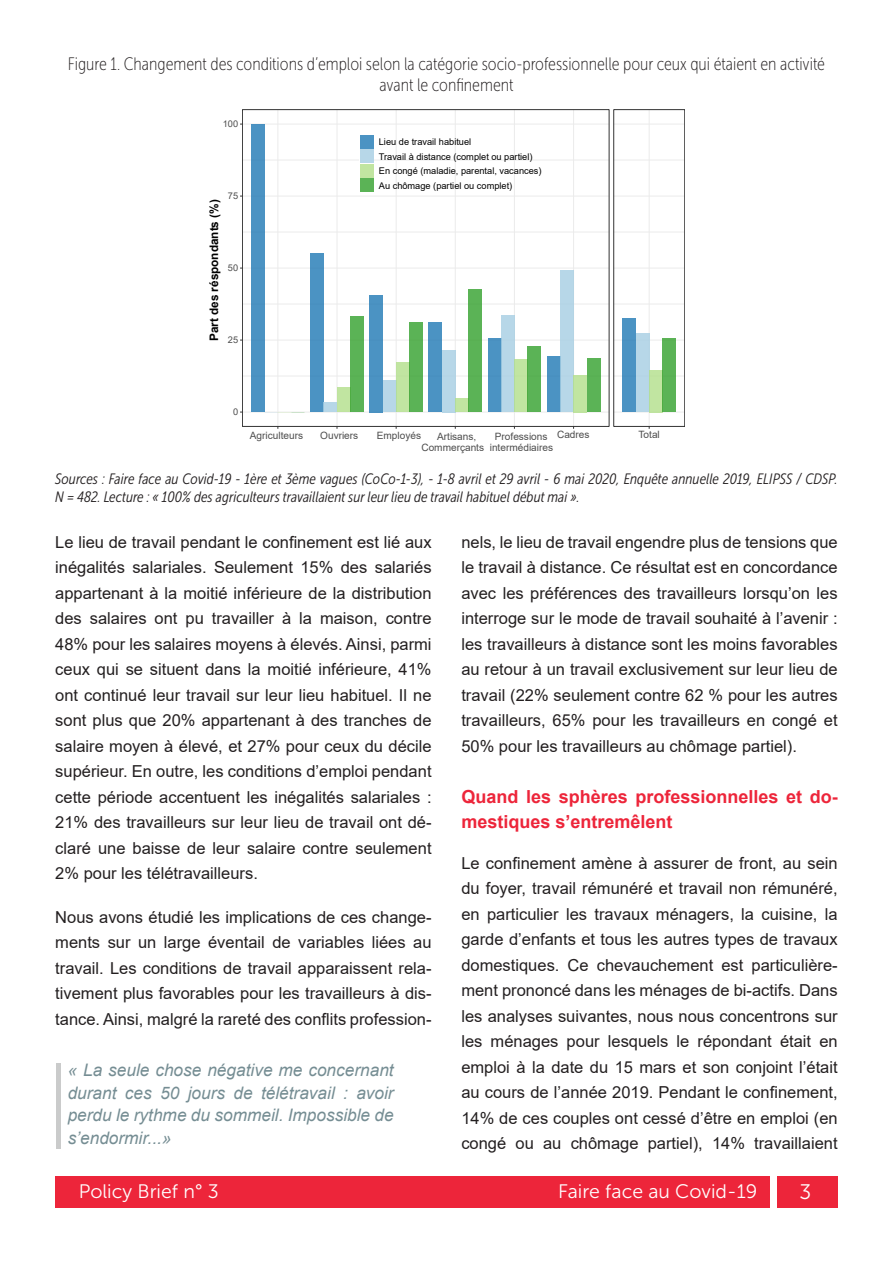
<style>
.page{position:relative;width:893px;height:1263px;background:#fff}
.page>*{position:absolute;margin:0;border:0;box-sizing:border-box;transform-origin:0 0}
.t1{font:21px "Museo Sans 300";color:#fff}
.t2{font:19.5px "Museo Sans 300";color:#fff}
.t3{font:18px/21.6px "Museo Sans Cond 100";color:#231f20;text-align:center}
.t4{font:700 18px/25.5px "Arial";color:#ed253a}
.t5{font:italic 17.25px/22.5px "Arial";color:#758d93;text-align:justify}
.t6{font:16.5px/25.5px "Arial";color:#231f20;text-align:justify}
.t7{font:italic 15px/18px "Museo Sans Cond 300";color:#231f20}
.t8{font:700 11.7px "Arial";color:#000}
.t9{font:10.05px/10.9px "Arial";color:#4d4d4d}
.t10{font:9.3px/14.5px "Arial";color:#000}
.t11{font:9.3px "Arial";color:#4d4d4d}
</style>
<div class="page">
<div style="left:55px;top:1176px;width:715px;height:32px;background:#ed253a"></div>
<div style="left:777px;top:1176px;width:61px;height:32px;background:#ed253a"></div>
<hr style="left:242px;top:376px;width:367px;height:1px;background:#ebebeb">
<hr style="left:242px;top:304px;width:367px;height:1px;background:#ebebeb">
<hr style="left:242px;top:232px;width:367px;height:1px;background:#ebebeb">
<hr style="left:242px;top:160px;width:367px;height:1px;background:#ebebeb">
<hr style="left:242px;top:412px;width:367px;height:1px;background:#ebebeb">
<hr style="left:242px;top:340px;width:367px;height:1px;background:#ebebeb">
<hr style="left:242px;top:268px;width:367px;height:1px;background:#ebebeb">
<hr style="left:242px;top:196px;width:367px;height:1px;background:#ebebeb">
<hr style="left:242px;top:124px;width:367px;height:1px;background:#ebebeb">
<hr style="left:277px;top:110px;width:1px;height:316px;background:#ebebeb">
<hr style="left:337px;top:110px;width:1px;height:316px;background:#ebebeb">
<hr style="left:396px;top:110px;width:1px;height:316px;background:#ebebeb">
<hr style="left:455px;top:110px;width:1px;height:316px;background:#ebebeb">
<hr style="left:514px;top:110px;width:1px;height:316px;background:#ebebeb">
<hr style="left:573px;top:110px;width:1px;height:316px;background:#ebebeb">
<div style="left:251px;top:124px;width:13px;height:288px;background:#4b93c3"></div>
<div style="left:310px;top:253px;width:14px;height:159px;background:#4b93c3"></div>
<div style="left:324px;top:402px;width:13px;height:10px;background:#b7d7e8"></div>
<div style="left:337px;top:388px;width:13px;height:24px;background:#c1e5a1"></div>
<div style="left:350px;top:317px;width:14px;height:95px;background:#5bb356"></div>
<div style="left:369px;top:295px;width:14px;height:117px;background:#4b93c3"></div>
<div style="left:383px;top:381px;width:13px;height:31px;background:#b7d7e8"></div>
<div style="left:396px;top:362px;width:13px;height:50px;background:#c1e5a1"></div>
<div style="left:409px;top:322px;width:14px;height:90px;background:#5bb356"></div>
<div style="left:429px;top:322px;width:13px;height:90px;background:#4b93c3"></div>
<div style="left:442px;top:350px;width:13px;height:62px;background:#b7d7e8"></div>
<div style="left:455px;top:398px;width:14px;height:14px;background:#c1e5a1"></div>
<div style="left:469px;top:290px;width:13px;height:122px;background:#5bb356"></div>
<div style="left:488px;top:338px;width:13px;height:74px;background:#4b93c3"></div>
<div style="left:501px;top:315px;width:13px;height:97px;background:#b7d7e8"></div>
<div style="left:514px;top:360px;width:14px;height:52px;background:#c1e5a1"></div>
<div style="left:528px;top:347px;width:13px;height:65px;background:#5bb356"></div>
<div style="left:547px;top:356px;width:13px;height:56px;background:#4b93c3"></div>
<div style="left:560px;top:271px;width:14px;height:141px;background:#b7d7e8"></div>
<div style="left:574px;top:375px;width:13px;height:37px;background:#c1e5a1"></div>
<div style="left:587px;top:358px;width:13px;height:54px;background:#5bb356"></div>
<hr style="left:614px;top:376px;width:71px;height:1px;background:#ebebeb">
<hr style="left:614px;top:304px;width:71px;height:1px;background:#ebebeb">
<hr style="left:614px;top:232px;width:71px;height:1px;background:#ebebeb">
<hr style="left:614px;top:160px;width:71px;height:1px;background:#ebebeb">
<hr style="left:614px;top:412px;width:71px;height:1px;background:#ebebeb">
<hr style="left:614px;top:340px;width:71px;height:1px;background:#ebebeb">
<hr style="left:614px;top:268px;width:71px;height:1px;background:#ebebeb">
<hr style="left:614px;top:196px;width:71px;height:1px;background:#ebebeb">
<hr style="left:614px;top:124px;width:71px;height:1px;background:#ebebeb">
<hr style="left:649px;top:110px;width:1px;height:316px;background:#ebebeb">
<div style="left:622px;top:319px;width:14px;height:93px;background:#4b93c3"></div>
<div style="left:636px;top:333px;width:13px;height:79px;background:#b7d7e8"></div>
<div style="left:649px;top:370px;width:13px;height:42px;background:#c1e5a1"></div>
<div style="left:662px;top:338px;width:14px;height:74px;background:#5bb356"></div>
<div style="left:614px;top:110px;width:71px;height:316px;border:1px solid #333"></div>
<div style="left:360px;top:135px;width:14px;height:14px;background:#4b93c3"></div>
<svg style="left:360px;top:149px;width:14px;height:1px"></svg>
<div style="left:360px;top:150px;width:14px;height:13px;background:#b7d7e8"></div>
<div style="left:360px;top:164px;width:14px;height:14px;background:#c1e5a1"></div>
<svg style="left:360px;top:178px;width:14px;height:1px"></svg>
<div style="left:360px;top:179px;width:14px;height:13px;background:#5bb356"></div>
<hr style="left:56px;top:1063px;width:4px;height:85px;background:#cacbcb">
<p class="t3" style="left:68px;top:53px;width:759px">Figure 1. Changement des conditions d’emploi selon la catégorie socio-professionnelle pour ceux qui étaient en activité avant le confinement</p>
<p class="t11" style="left:223px;top:118px;width:17px">100</p>
<p class="t11" style="left:228px;top:190px;width:12px">75</p>
<p class="t8" style="left:206px;top:341px;width:143px;rotate:-90deg">Part des réspondants (%)</p>
<p class="t11" style="left:228px;top:262px;width:12px">50</p>
<p class="t11" style="left:228px;top:334px;width:12px">25</p>
<p class="t10" style="left:379px;top:134px;width:164px">Lieu de travail habituel<br>Travail à distance (complet ou partiel)<br>En congé (maladie, parental, vacances)<br>Au chômage (partiel ou complet)</p>
<p class="t11" style="left:233px;top:406px;width:7px">0</p>
<p class="t9" style="left:250px;top:430px;width:55px">Agriculteurs</p>
<p class="t9" style="left:320px;top:430px;width:40px">Ouvriers</p>
<p class="t9" style="left:377px;top:430px;width:46px">Employés</p>
<p class="t9" style="left:421px;top:431px;width:64px;text-indent:16px">Artisans,<br>Commerçants</p>
<p class="t9" style="left:495px;top:431px;width:96px">Professions Cadres</p>
<p class="t9" style="left:638px;top:429px;width:23px">Total</p>
<p class="t9" style="left:490px;top:442px;width:65px">intermédiaires</p>
<p class="t7" style="left:55px;top:470px;width:784px">Sources : Faire face au Covid-19 - 1ère et 3ème vagues (CoCo-1-3), - 1-8 avril et 29 avril - 6 mai 2020, Enquête annuelle 2019, ELIPSS / CDSP.<br>N = 482. Lecture : « 100% des agriculteurs travaillaient sur leur lieu de travail habituel début mai ».</p>
<p class="t6" style="left:55px;top:529px;width:378px">Le lieu de travail pendant le confinement est lié aux inégalités salariales. Seulement 15% des salariés appartenant à la moitié inférieure de la distribution des salaires ont pu travailler à la maison, contre 48% pour les salaires moyens à élevés. Ainsi, parmi ceux qui se situent dans la moitié inférieure, 41% ont continué leur travail sur leur lieu habituel. Il ne sont plus que 20% appartenant à des tranches de salaire moyen à élevé, et 27% pour ceux du décile supérieur. En outre, les conditions d’emploi pendant cette période accentuent les inégalités salariales :<br>21% des travailleurs sur leur lieu de travail ont dé&shy;claré une baisse de leur salaire contre seulement 2% pour les télétravailleurs.</p>
<p class="t6" style="left:55px;top:904px;width:378px">Nous avons étudié les implications de ces change&shy;ments sur un large éventail de variables liées au travail. Les conditions de travail apparaissent rela&shy;tivement plus favorables pour les travailleurs à dis&shy;tance. Ainsi, malgré la rareté des conflits profession-</p>
<p class="t6" style="left:461px;top:529px;width:378px">nels, le lieu de travail engendre plus de tensions que le travail à distance. Ce résultat est en concordance avec les préférences des travailleurs lorsqu’on les interroge sur le mode de travail souhaité à l’avenir : les travailleurs à distance sont les moins favorables au retour à un travail exclusivement sur leur lieu de travail (22% seulement contre 62 % pour les autres travailleurs, 65% pour les travailleurs en congé et 50% pour les travailleurs au chômage partiel).</p>
<p class="t4" style="left:461px;top:784px;width:378px">Quand les sphères professionnelles et do&shy;mestiques s’entremêlent</p>
<p class="t6" style="left:461px;top:850px;width:378px">Le confinement amène à assurer de front, au sein du foyer, travail rémunéré et travail non rémunéré, en particulier les travaux ménagers, la cuisine, la garde d’enfants et tous les autres types de travaux domestiques. Ce chevauchement est particulière&shy;ment prononcé dans les ménages de bi-actifs. Dans les analyses suivantes, nous nous concentrons sur les ménages pour lesquels le répondant était en emploi à la date du 15 mars et son conjoint l’était au cours de l’année 2019. Pendant le confinement, 14% de ces couples ont cessé d’être en emploi (en congé ou au chômage partiel), 14% travaillaient</p>
<p class="t5" style="left:68px;top:1059px;width:328px">« La seule chose négative me concernant durant ces 50 jours de télétravail : avoir perdu le rythme du sommeil. Impossible de s’endormir...»</p>
<p class="t2" style="left:79px;top:1181px;width:141px">Policy Brief n° 3</p>
<p class="t2" style="left:558px;top:1181px;width:201px">Faire face au Covid-19</p>
<p class="t1" style="left:799px;top:1181px;width:13px">3</p>
</div>
